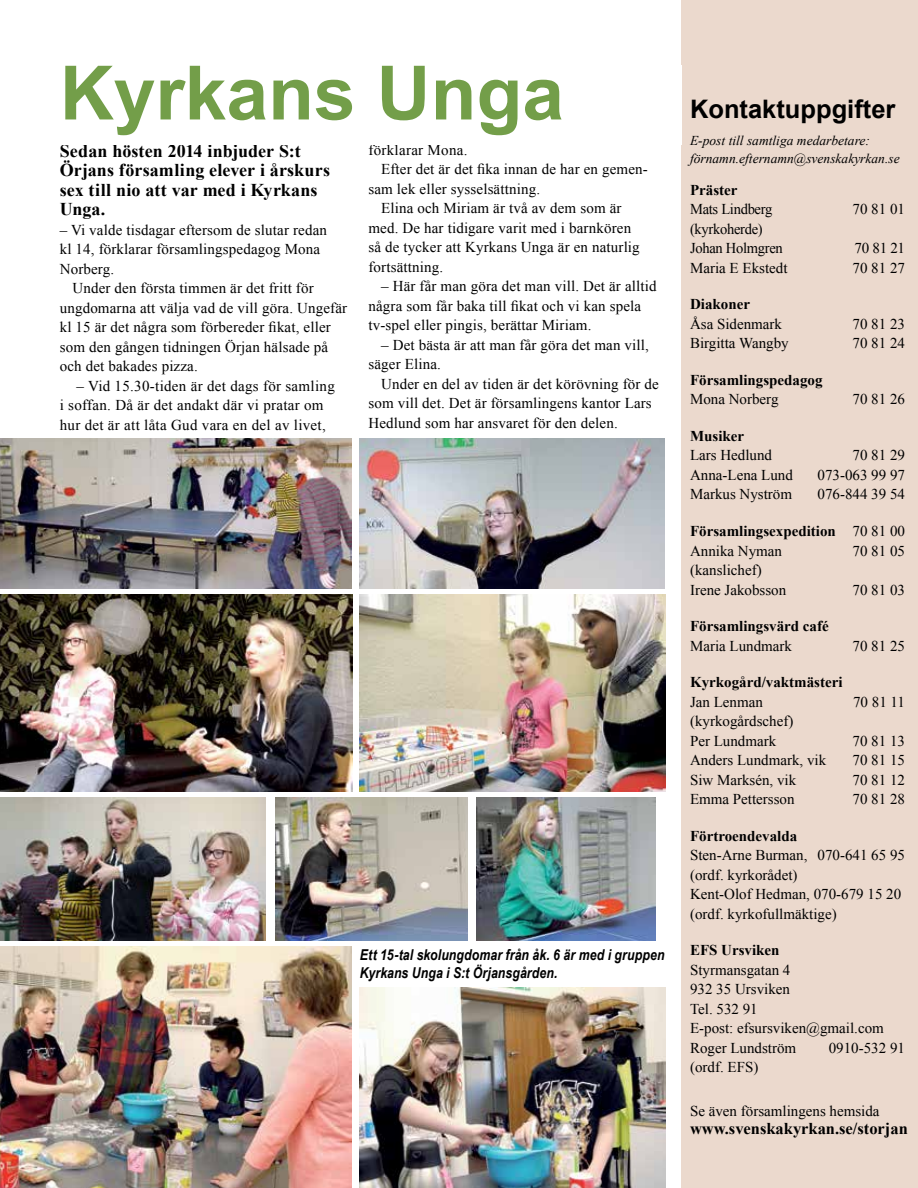
<style>
.page{position:relative;width:918px;height:1188px;background:#fff}
.page>*{position:absolute;margin:0;border:0;box-sizing:border-box;transform-origin:0 0}
.t1{font:700 75px "Arial";color:#739e49}
.t2{font:700 25.5px "Arial";color:#000}
.t3{font:700 18px/19.5px "Times New Roman";letter-spacing:.005em;color:#000}
.t4{font:700 16.5px "Times New Roman";color:#000}
.t5{font:15px/19.5px "Times New Roman";letter-spacing:.01em;color:#000}
.t6{font:700 15px/19.5px "Times New Roman";color:#000}
.t7{font:italic 700 15px/18px "Arial Narrow";letter-spacing:.005em;color:#000}
.t8{font:15px/19.5px "Times New Roman";letter-spacing:-.02em;color:#000}
.t9{font:italic 13.5px/18px "Times New Roman";color:#000}
.s1{font-weight:400}
</style>
<div class="page">
<div style="left:681px;top:0;width:237px;height:1188px;background:#ebd9cd"></div>
<img style="left:0;top:594px;width:352px;height:197px">
<img style="left:0;top:438px;width:352px;height:151px">
<img style="left:476px;top:797px;width:180px;height:144px">
<img style="left:360px;top:438px;width:305px;height:151px">
<img style="left:0;top:797px;width:265px;height:144px">
<img style="left:0;top:946px;width:352px;height:242px">
<img style="left:276px;top:797px;width:192px;height:144px">
<img style="left:360px;top:594px;width:305px;height:197px">
<img style="left:360px;top:987px;width:305px;height:201px">
<h1 class="t1" style="left:60px;top:44px;width:506px">Kyrkans Unga</h1>
<p class="t3" style="left:60px;top:141px;width:272px">Sedan hösten 2014 inbjuder S:t<br>Örjans församling elever i årskurs sex till nio att var med i Kyrkans<br>Unga.</p>
<p class="t5" style="left:60px;top:220px;width:269px">– Vi valde tisdagar eftersom de slutar redan kl 14, förklarar församlingspedagog Mona<br>Norberg.</p>
<p class="t5" style="left:60px;top:278px;width:289px;text-indent:13px">Under den första timmen är det fritt för ungdomarna att välja vad de vill göra. Ungefär kl 15 är det några som förbereder fikat, eller som den gången tidningen Örjan hälsade på och det bakades pizza.</p>
<p class="t5" style="left:60px;top:376px;width:277px;text-indent:17px">– Vid 15.30-tiden är det dags för samling i soffan. Då är det andakt där vi pratar om hur det är att låta Gud vara en del av livet,</p>
<p class="t5" style="left:368px;top:140px;width:101px">förklarar Mona.</p>
<p class="t5" style="left:381px;top:159px;width:268px">Efter det är det fika innan de har en gemen-</p>
<p class="t5" style="left:368px;top:179px;width:173px">sam lek eller sysselsättning.</p>
<p class="t5" style="left:381px;top:198px;width:242px">Elina och Miriam är två av dem som är</p>
<p class="t5" style="left:368px;top:218px;width:264px">med. De har tidigare varit med i barnkören</p>
<p class="t5" style="left:368px;top:237px;width:273px">så de tycker att Kyrkans Unga är en naturlig</p>
<p class="t5" style="left:368px;top:257px;width:76px">fortsättning.</p>
<p class="t5" style="left:368px;top:276px;width:290px;text-indent:13px">– Här får man göra det man vill. Det är alltid några som får baka till fikat och vi kan spela tv-spel eller pingis, berättar Miriam.</p>
<p class="t5" style="left:368px;top:335px;width:282px;text-indent:13px">– Det bästa är att man får göra det man vill, säger Elina.</p>
<p class="t5" style="left:368px;top:374px;width:292px;text-indent:13px">Under en del av tiden är det körövning för de som vill det. Det är församlingens kantor Lars<br>Hedlund som har ansvaret för den delen.</p>
<p class="t7" style="left:360px;top:945px;width:306px">Ett 15-tal skolungdomar från åk. 6 är med i gruppen<br>Kyrkans Unga i S:t Örjansgården.</p>
<h2 class="t2" style="left:690px;top:92px;width:207px">Kontaktuppgifter</h2>
<p class="t9" style="left:690px;top:131px;width:211px">E-post till samtliga medarbetare: förnamn.efternamn@svenskakyrkan.se</p>
<p class="t6" style="left:690px;top:180px;width:49px">Präster</p>
<p class="t8" style="left:690px;top:199px;width:84px">Mats Lindberg</p>
<p class="t5" style="left:853px;top:199px;width:54px">70 81 01</p>
<p class="t8" style="left:690px;top:219px;width:94px">(kyrkoherde)<br>Johan Holmgren</p>
<p class="t5" style="left:855px;top:238px;width:52px">70 81 21</p>
<p class="t5" style="left:690px;top:258px;width:99px">Maria E Ekstedt</p>
<p class="t5" style="left:853px;top:258px;width:54px">70 81 27</p>
<p class="t6" style="left:690px;top:294px;width:61px">Diakoner</p>
<p class="t5" style="left:690px;top:314px;width:94px">Åsa Sidenmark</p>
<p class="t5" style="left:853px;top:314px;width:54px">70 81 23</p>
<p class="t5" style="left:690px;top:333px;width:100px">Birgitta Wangby</p>
<p class="t5" style="left:853px;top:333px;width:54px">70 81 24</p>
<p class="t6" style="left:690px;top:370px;width:134px">Församlingspedagog</p>
<p class="t5" style="left:690px;top:389px;width:90px">Mona Norberg</p>
<p class="t5" style="left:853px;top:389px;width:54px">70 81 26</p>
<p class="t6" style="left:690px;top:426px;width:56px">Musiker</p>
<p class="t5" style="left:690px;top:445px;width:84px">Lars Hedlund</p>
<p class="t5" style="left:853px;top:445px;width:54px">70 81 29</p>
<p class="t5" style="left:690px;top:465px;width:104px">Anna-Lena Lund</p>
<p class="t5" style="left:818px;top:465px;width:89px">073-063 99 97</p>
<p class="t5" style="left:690px;top:484px;width:104px">Markus Nyström</p>
<p class="t5" style="left:818px;top:484px;width:89px">076-844 39 54</p>
<p class="t6" style="left:690px;top:521px;width:216px">Församlingsexpedition <span class="s1">70 81 00<br>Annika Nyman</span></p>
<p class="t5" style="left:853px;top:541px;width:54px">70 81 05</p>
<p class="t5" style="left:690px;top:560px;width:98px">(kanslichef)<br>Irene Jakobsson</p>
<p class="t5" style="left:853px;top:580px;width:54px">70 81 03</p>
<p class="t6" style="left:690px;top:616px;width:140px">Församlingsvärd café</p>
<p class="t5" style="left:690px;top:636px;width:104px">Maria Lundmark</p>
<p class="t5" style="left:853px;top:636px;width:54px">70 81 25</p>
<p class="t6" style="left:690px;top:672px;width:154px">Kyrkogård/vaktmästeri</p>
<p class="t5" style="left:690px;top:692px;width:74px">Jan Lenman</p>
<p class="t5" style="left:853px;top:692px;width:53px">70 81 11</p>
<p class="t5" style="left:690px;top:711px;width:105px">(kyrkogårdschef)<br>Per Lundmark</p>
<p class="t5" style="left:853px;top:731px;width:54px">70 81 13</p>
<p class="t5" style="left:690px;top:750px;width:138px">Anders Lundmark, vik</p>
<p class="t5" style="left:853px;top:750px;width:54px">70 81 15</p>
<p class="t5" style="left:690px;top:770px;width:108px">Siw Marksén, vik</p>
<p class="t5" style="left:853px;top:770px;width:54px">70 81 12</p>
<p class="t5" style="left:690px;top:789px;width:106px">Emma Pettersson</p>
<p class="t5" style="left:853px;top:789px;width:54px">70 81 28</p>
<p class="t6" style="left:690px;top:825px;width:109px">Förtroendevalda</p>
<p class="t5" style="left:690px;top:845px;width:216px">Sten-Arne Burman, 070-641 65 95 (ordf. kyrkorådet)<br>Kent-Olof Hedman, 070-679 15 20 (ordf. kyrkofullmäktige)</p>
<p class="t6" style="left:690px;top:940px;width:91px">EFS Ursviken</p>
<p class="t5" style="left:690px;top:960px;width:195px">Styrmansgatan 4<br>932 35 Ursviken<br>Tel. 532 91<br>E-post: efsursviken@gmail.com<br>Roger Lundström</p>
<p class="t5" style="left:829px;top:1038px;width:78px">0910-532 91</p>
<p class="t5" style="left:690px;top:1057px;width:70px">(ordf. EFS)</p>
<p class="t5" style="left:690px;top:1101px;width:191px">Se även församlingens hemsida</p>
<p class="t4" style="left:690px;top:1117px;width:219px">www.svenskakyrkan.se/storjan</p>
</div>
